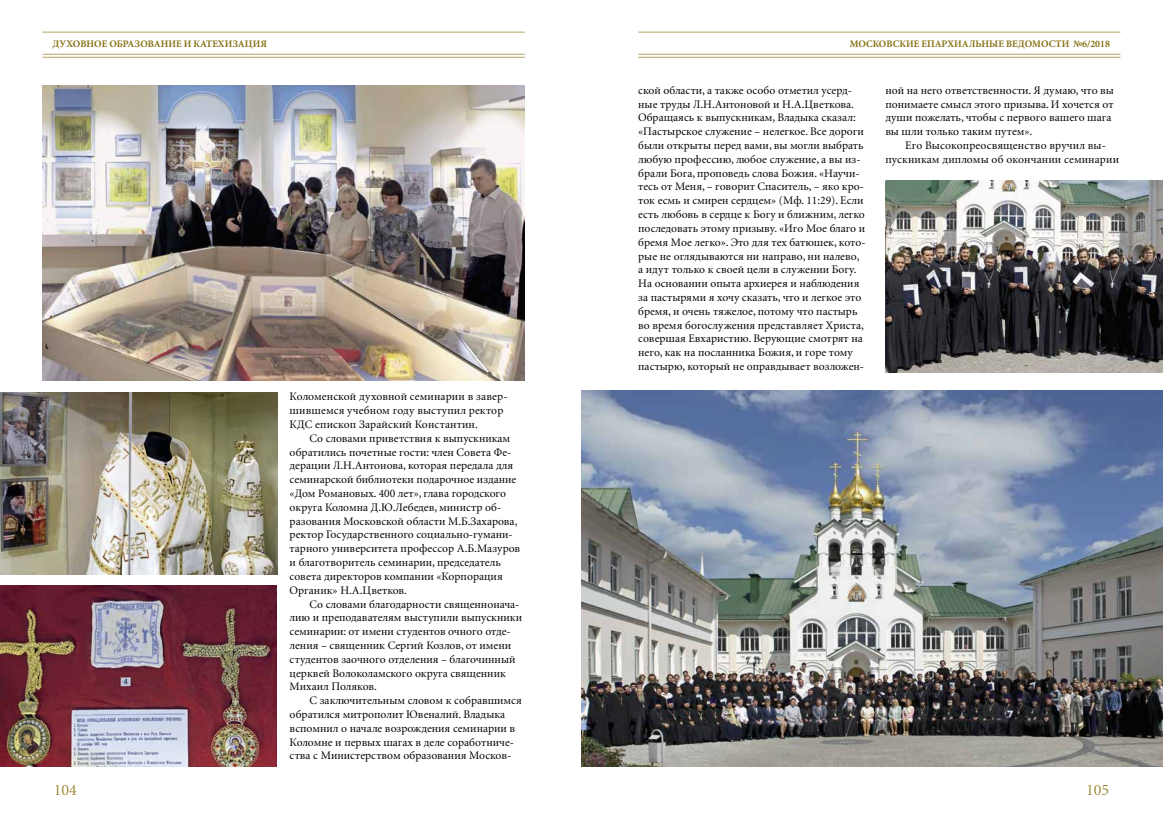
<style>
.page{position:relative;width:1163px;height:823px;background:#fff}
.page>*{position:absolute;margin:0;border:0;box-sizing:border-box;transform-origin:0 0}
.t1{font:16px "Minion Cyr";color:#9d8a38}
.t2{font:11.5px/13.8px "Minion Cyr";color:#000}
.t3{font:700 10px "Minion Cyr";color:#857011}
</style>
<div class="page">
<hr style="left:43px;top:54px;width:481px;height:1px;background:#b5a461">
<hr style="left:638px;top:54px;width:482px;height:1px;background:#b5a461">
<hr style="left:43px;top:32px;width:481px;height:1px;background:#b5a461">
<hr style="left:638px;top:32px;width:482px;height:1px;background:#b5a461">
<hr style="left:43px;top:57px;width:481px;height:1px;background:#b5a461">
<hr style="left:638px;top:57px;width:482px;height:1px;background:#b5a461">
<img style="left:581px;top:390px;width:581px;height:376px">
<img style="left:43px;top:85px;width:481px;height:295px">
<img style="left:0;top:392px;width:277px;height:181px">
<img style="left:0;top:585px;width:276px;height:181px">
<img style="left:885px;top:181px;width:277px;height:191px">
<p class="t3" style="left:53px;top:38px;width:216px">ДУХОВНОЕ ОБРАЗОВАНИЕ И КАТЕХИЗАЦИЯ</p>
<p class="t3" style="left:849px;top:37px;width:262px">МОСКОВСКИЕ ЕПАРХИАЛЬНЫЕ ВЕДОМОСТИ №6/2018</p>
<p class="t2" style="left:289px;top:389px;width:219px">Коломенской духовной семинарии в завер&shy;шившемся учебном году выступил ректор<br>КДС епископ Зарайский Константин.</p>
<p class="t2" style="left:289px;top:430px;width:232px;text-indent:20px">Со словами приветствия к выпускникам обратились почетные гости: член Совета Фе&shy;дерации Л.Н.Антонова, которая передала для семинарской библиотеки подарочное издание «Дом Романовых. 400 лет», глава городского округа Коломна Д.Ю.Лебедев, министр об&shy;разования Московской области М.Б.Захарова, ректор Государственного социально-гумани&shy;тарного университета профессор А.Б.Мазуров и благотворитель семинарии, председатель совета директоров компании «Корпорация Органик» Н.А.Цветков.</p>
<p class="t2" style="left:289px;top:596px;width:234px;text-indent:20px">Со словами благодарности священнонача&shy;лию и преподавателям выступили выпускники семинарии: от имени студентов очного отде&shy;ления – священник Сергий Козлов, от имени студентов заочного отделения – благочинный церквей Волоколамского округа священник Михаил Поляков.</p>
<p class="t2" style="left:289px;top:693px;width:233px;text-indent:20px">С заключительным словом к собравшимся обратился митрополит Ювеналий. Владыка вспомнил о начале возрождения семинарии в Коломне и первых шагах в деле соработниче&shy;ства с Министерством образования Москов-</p>
<p class="t2" style="left:638px;top:83px;width:229px">ской области, а также особо отметил усерд&shy;ные труды Л.Н.Антоновой и Н.А.Цветкова.<br>Обращаясь к выпускникам, Владыка сказал: «Пастырское служение – нелегкое. Все дороги были открыты перед вами, вы могли выбрать любую профессию, любое служение, а вы из&shy;брали Бога, проповедь слова Божия. «Научи&shy;тесь от Меня, – говорит Спаситель, – яко кро&shy;ток есмь и смирен сердцем» (Мф. 11:29). Если есть любовь в сердце к Богу и ближним, легко последовать этому призыву. «Иго Мое благо и бремя Мое легко». Это для тех батюшек, кото&shy;рые не оглядываются ни направо, ни налево, а идут только к своей цели в служении Богу.<br>На основании опыта архиерея и наблюдения за пастырями я хочу сказать, что и легкое это бремя, и очень тяжелое, потому что пастырь во время богослужения представляет Христа, совершая Евхаристию. Верующие смотрят на него, как на посланника Божия, и горе тому пастырю, который не оправдывает возложен-</p>
<p class="t2" style="left:885px;top:83px;width:230px">ной на него ответственности. Я думаю, что вы понимаете смысл этого призыва. И хочется от души пожелать, чтобы с первого вашего шага вы шли только таким путем».</p>
<p class="t2" style="left:885px;top:138px;width:235px;text-align:center">Его Высокопреосвященство вручил вы&shy;пускникам дипломы об окончании семинарии</p>
<h1 class="t1" style="left:54px;top:780px;width:25px">104</h1>
<h1 class="t1" style="left:1085px;top:780px;width:25px">105</h1>
</div>
